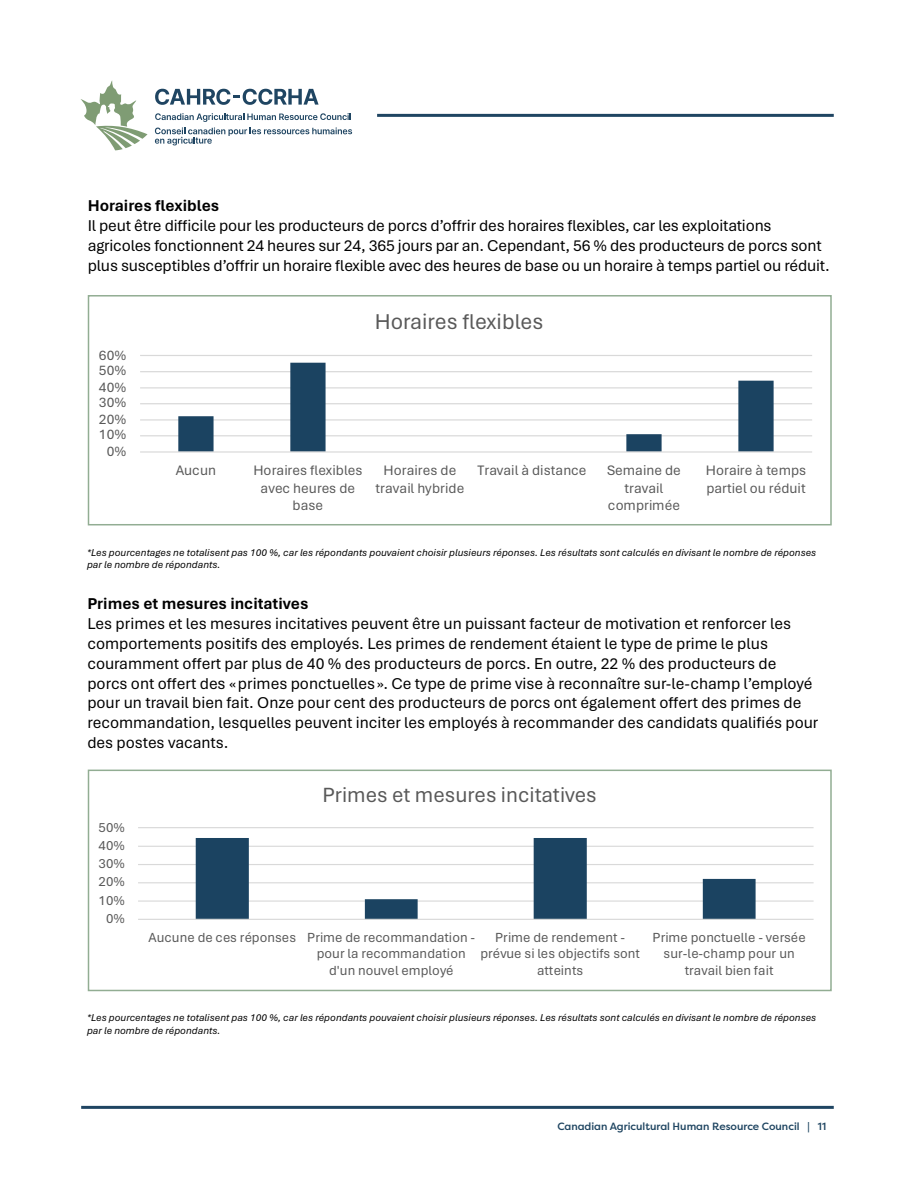
<style>
.page{position:relative;width:918px;height:1188px;background:#fff}
.page>*{position:absolute;margin:0;border:0;box-sizing:border-box;transform-origin:0 0}
.t1{font:22.5px "Aptos";color:#595959}
.t2{font:21.6px "Aptos";color:#595959}
.t3{font:16.5px/19.8px "Aptos";letter-spacing:-.005em;color:#000}
.t4{font:700 16.5px "Aptos";color:#000}
.t5{font:14.4px/17.9px "Aptos";letter-spacing:.005em;color:#595959;text-align:center}
.t6{font:13.8px/17px "Aptos";letter-spacing:.005em;color:#595959;text-align:center}
.t7{font:italic 10.5px/12.6px "Aptos";color:#000}
.t8{font:500 10.5px "Filson Pro";color:#1f4561}
</style>
<div class="page">
<svg style="left:155px;top:113px;width:197px;height:32px"></svg>
<svg style="left:155px;top:89px;width:164px;height:16px"></svg>
<svg style="left:80px;top:80px;width:68px;height:70px"></svg>
<hr style="left:377px;top:114px;width:457px;height:3px;background:#1f4562">
<hr style="left:81px;top:1106px;width:753px;height:3px;background:#1f4562">
<hr style="left:140px;top:435px;width:672px;height:1px;background:#d9d9d9">
<hr style="left:140px;top:419px;width:672px;height:2px;background:#d9d9d9">
<hr style="left:140px;top:403px;width:672px;height:1px;background:#d9d9d9">
<hr style="left:140px;top:387px;width:672px;height:1px;background:#d9d9d9">
<hr style="left:140px;top:371px;width:672px;height:1px;background:#d9d9d9">
<hr style="left:140px;top:355px;width:672px;height:1px;background:#d9d9d9">
<svg style="left:178px;top:363px;width:596px;height:88px"></svg>
<hr style="left:140px;top:451px;width:672px;height:2px;background:#d9d9d9">
<div style="left:88px;top:295px;width:744px;height:230px;border:2px solid #92ad93"></div>
<hr style="left:138px;top:900px;width:676px;height:2px;background:#d9d9d9">
<hr style="left:138px;top:882px;width:676px;height:1px;background:#d9d9d9">
<hr style="left:138px;top:864px;width:676px;height:1px;background:#d9d9d9">
<hr style="left:138px;top:846px;width:676px;height:1px;background:#d9d9d9">
<hr style="left:138px;top:827px;width:676px;height:1px;background:#d9d9d9">
<svg style="left:196px;top:838px;width:560px;height:81px"></svg>
<hr style="left:138px;top:919px;width:676px;height:1px;background:#d9d9d9">
<div style="left:88px;top:770px;width:744px;height:221px;border:2px solid #92ad93"></div>
<p class="t4" style="left:88px;top:195px;width:133px">Horaires flexibles</p>
<p class="t3" style="left:88px;top:215px;width:744px">Il peut être difficile pour les producteurs de porcs d’offrir des horaires flexibles, car les exploitations agricoles fonctionnent 24 heures sur 24, 365 jours par an. Cependant, 56 % des producteurs de porcs sont plus susceptibles d’offrir un horaire flexible avec des heures de base ou un horaire à temps partiel ou réduit.</p>
<p class="t5" style="left:99px;top:345px;width:29px">60%</p>
<p class="t5" style="left:99px;top:361px;width:29px">50%</p>
<p class="t5" style="left:99px;top:377px;width:29px">40%</p>
<p class="t5" style="left:99px;top:393px;width:29px">30%</p>
<p class="t5" style="left:99px;top:409px;width:29px">20%</p>
<p class="t5" style="left:99px;top:425px;width:29px">10%</p>
<p class="t5" style="left:107px;top:441px;width:21px">0%</p>
<p class="t1" style="left:375px;top:306px;width:170px">Horaires flexibles</p>
<p class="t5" style="left:176px;top:460px;width:42px">Aucun</p>
<p class="t5" style="left:253px;top:460px;width:111px">Horaires flexibles avec heures de base</p>
<p class="t5" style="left:376px;top:460px;width:90px">Horaires de travail hybride</p>
<p class="t5" style="left:477px;top:460px;width:111px">Travail à distance</p>
<p class="t5" style="left:607px;top:460px;width:75px">Semaine de travail comprimée</p>
<p class="t5" style="left:706px;top:460px;width:102px;text-align:left">Horaire à temps partiel ou réduit</p>
<p class="t7" style="left:87px;top:545px;width:731px">*Les pourcentages ne totalisent pas 100 %, car les répondants pouvaient choisir plusieurs réponses. Les résultats sont calculés en divisant le nombre de réponses par le nombre de répondants.</p>
<p class="t4" style="left:87px;top:593px;width:223px">Primes et mesures incitatives</p>
<p class="t3" style="left:87px;top:613px;width:733px">Les primes et les mesures incitatives peuvent être un puissant facteur de motivation et renforcer les comportements positifs des employés. Les primes de rendement étaient le type de prime le plus couramment offert par plus de 40 % des producteurs de porcs. En outre, 22 % des producteurs de porcs ont offert des «primes ponctuelles ». Ce type de prime vise à reconnaître sur-le-champ l’employé pour un travail bien fait. Onze pour cent des producteurs de porcs ont également offert des primes de recommandation, lesquelles peuvent inciter les employés à recommander des candidats qualifiés pour des postes vacants.</p>
<p class="t6" style="left:99px;top:818px;width:28px">50%</p>
<p class="t6" style="left:99px;top:836px;width:28px">40%</p>
<p class="t6" style="left:99px;top:855px;width:28px">30%</p>
<p class="t6" style="left:99px;top:873px;width:28px">20%</p>
<p class="t6" style="left:99px;top:891px;width:28px">10%</p>
<p class="t6" style="left:106px;top:909px;width:20px">0%</p>
<p class="t2" style="left:322px;top:780px;width:276px">Primes et mesures incitatives</p>
<p class="t6" style="left:149px;top:928px;width:328px">Aucune de ces réponses Prime de recommandation -</p>
<p class="t6" style="left:317px;top:945px;width:151px">pour la recommandation</p>
<p class="t6" style="left:329px;top:962px;width:126px">d'un nouvel employé</p>
<p class="t6" style="left:480px;top:928px;width:161px">Prime de rendement - prévue si les objectifs sont atteints</p>
<p class="t6" style="left:653px;top:928px;width:155px">Prime ponctuelle - versée sur-le-champ pour un travail bien fait</p>
<p class="t7" style="left:87px;top:1011px;width:731px">*Les pourcentages ne totalisent pas 100 %, car les répondants pouvaient choisir plusieurs réponses. Les résultats sont calculés en divisant le nombre de réponses par le nombre de répondants.</p>
<p class="t8" style="left:557px;top:1119px;width:270px">Canadian Agricultural Human Resource Council | 11</p>
</div>
